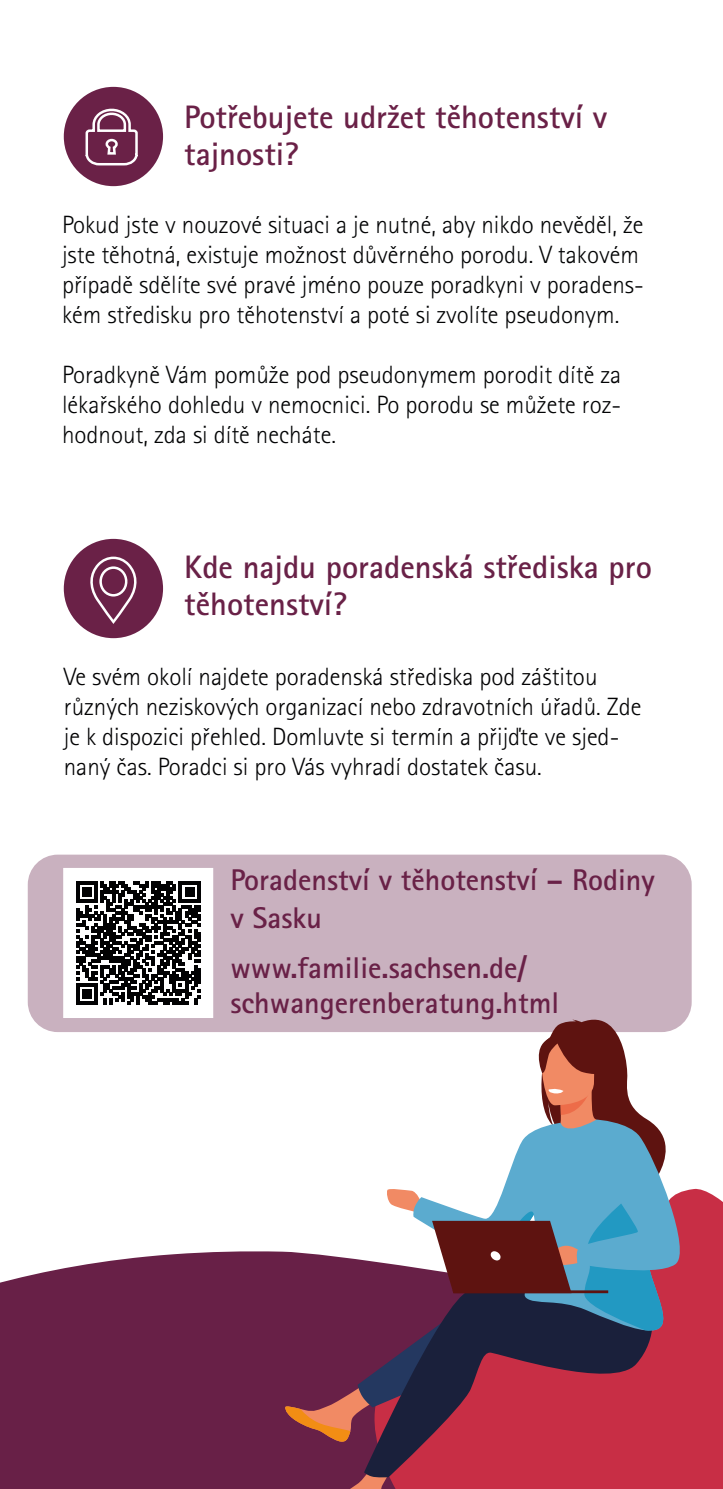
<style>
.page{position:relative;width:723px;height:1489px;background:#fff}
.page>*{position:absolute;margin:0;border:0;box-sizing:border-box;transform-origin:0 0}
.t1{font:700 32.5px/37.5px "Rotis Sans Serif Pro";color:#692147}
.H3_H3{font:700 32.5px/37.5px "Rotis Sans Serif Pro";color:#6a2147}
.t2{font:700 30px/37.5px "Rotis Sans Serif Pro";color:#692147}
.t3{font:300 25px/30px "Rotis Sans Serif Pro";color:#020304}
.t4{font:300 25px/30px "Rotis Sans Serif Pro";color:#020203}
</style>
<div class="page">
<div style="left:0;top:1251px;width:340px;height:237px;background:#682047"></div>
<svg style="left:174px;top:1254px;width:1px;height:43px"></svg>
<div style="left:28px;top:854px;width:664px;height:178px;background:#c9b1bf;border-radius:30px"></div>
<div style="left:63px;top:867px;width:150px;height:150px;background:#fff;border:2px solid #fff"></div>
<svg style="left:76px;top:881px;width:124px;height:123px"></svg>
<div style="left:340px;top:1188px;width:383px;height:300px;background:#c82e45"></div>
<svg style="left:316px;top:1460px;width:80px;height:28px;background:#80314b"></svg>
<svg style="left:364px;top:1441px;width:296px;height:36px;background:#b02c43"></svg>
<svg style="left:285px;top:1019px;width:408px;height:422px"></svg>
<svg style="left:490px;top:1251px;width:11px;height:9px"></svg>
<div style="left:64px;top:87px;width:99px;height:99px;background:#6a2147;border-radius:50%"></div>
<svg style="left:85px;top:108px;width:53px;height:58px"></svg>
<div style="left:64px;top:539px;width:99px;height:99px;background:#6a2147;border-radius:50%"></div>
<svg style="left:90px;top:556px;width:47px;height:68px"></svg>
<h3 class="H3_H3" style="left:184px;top:97px;width:424px">Potřebujete udržet těhotenství v tajnosti?</h3>
<p class="t3" style="left:62px;top:210px;width:583px">Pokud jste v nouzové situaci a je nutné, aby nikdo nevěděl, že jste těhotná, existuje možnost důvěrného porodu. V takovém případě sdělíte své pravé jméno pouze poradkyni v poradens&shy;kém středisku pro těhotenství a poté si zvolíte pseudonym.</p>
<p class="t3" style="left:62px;top:360px;width:561px;text-align:justify">Poradkyně Vám pomůže pod pseudonymem porodit dítě za lékařského dohledu v nemocnici. Po porodu se můžete roz&shy;hodnout, zda si dítě necháte.</p>
<h1 class="t1" style="left:184px;top:547px;width:469px">Kde najdu poradenská střediska pro těhotenství?</h1>
<p class="t4" style="left:64px;top:661px;width:579px">Ve svém okolí najdete poradenská střediska pod záštitou různých neziskových organizací nebo zdravotních úřadů. Zde je k dispozici přehled. Domluvte si termín a přijďte ve sjed&shy;naný čas. Poradci si pro Vás vyhradí dostatek času.</p>
<p class="t2" style="left:230px;top:861px;width:426px">Poradenství v těhotenství – Rodiny v Sasku</p>
<p class="t2" style="left:230px;top:950px;width:330px;line-height:35px">www.familie.sachsen.de/ schwangerenberatung.html</p>
</div>
